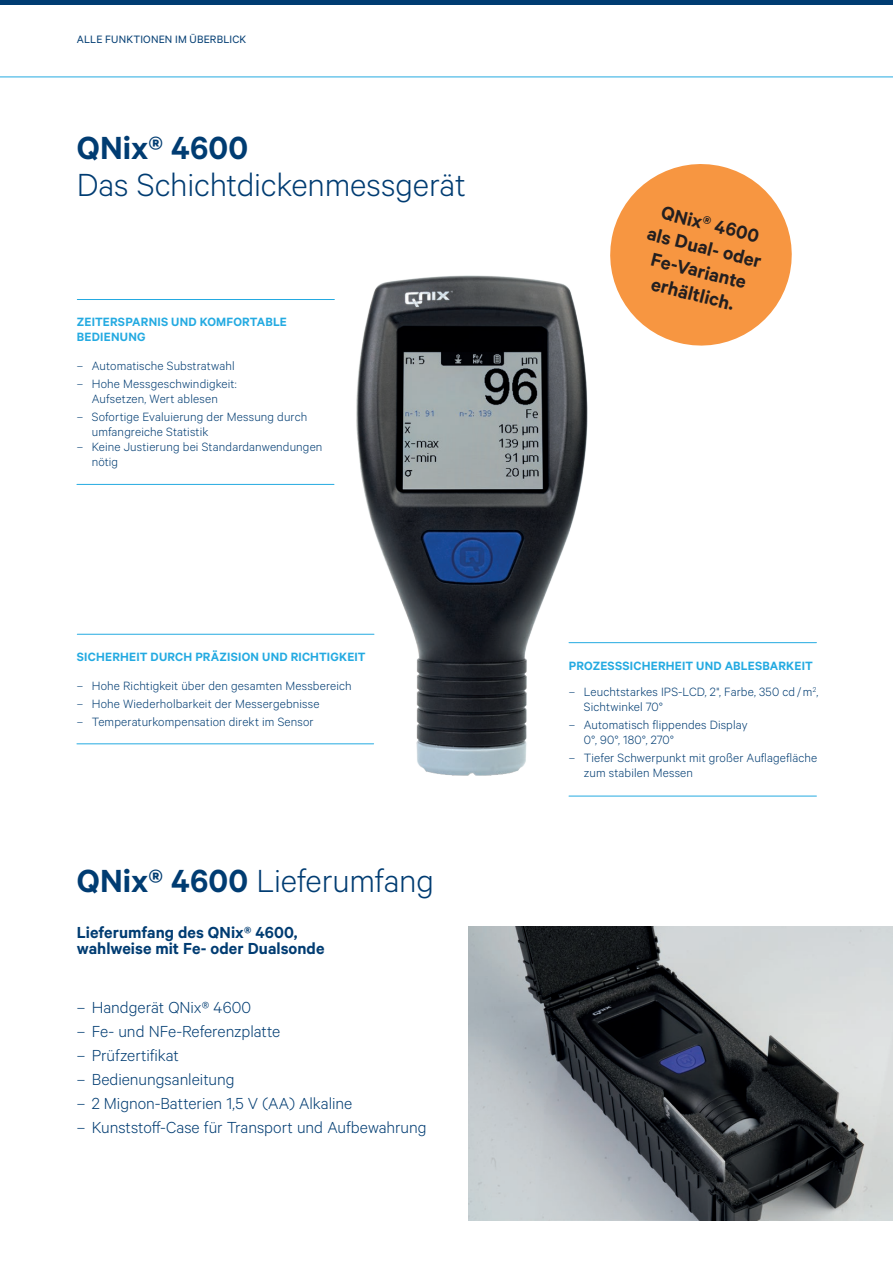
<style>
.page{position:relative;width:893px;height:1263px;background:#fff}
.page>*{position:absolute;margin:0;border:0;box-sizing:border-box;transform-origin:0 0}
.t1{font:300 36px "Calibre";letter-spacing:-.005em;color:#003c72}
.t2{font:600 36px "Calibre";letter-spacing:.005em;color:#003c72}
.t3{font:600 21px/24px "Calibre";color:#231f20;text-align:center}
.t4{font:300 18px "Calibre";color:#003c72}
.t5{font:600 18px/16.5px "Calibre";letter-spacing:.005em;color:#003c72}
.t6{font:300 13.5px/15px "Calibre";letter-spacing:.01em;color:#003c72}
.t7{font:600 13.5px/15px "Calibre";letter-spacing:.015em;color:#24aae1}
.t8{font:12px "Calibre";letter-spacing:.015em;color:#003c72}
.s1{font-weight:600}
</style>
<div class="page">
<img style="left:468px;top:926px;width:425px;height:294px">
<img style="left:301px;top:275px;width:344px;height:522px">
<hr style="left:0;top:0;width:893px;height:4px;background:#003c72">
<svg style="left:601px;top:164px;width:191px;height:191px"></svg>
<hr style="left:569px;top:642px;width:247px;height:1px;background:#24aae1">
<hr style="left:77px;top:299px;width:257px;height:1px;background:#24aae1">
<hr style="left:569px;top:796px;width:247px;height:1px;background:#24aae1">
<hr style="left:77px;top:484px;width:257px;height:1px;background:#24aae1">
<hr style="left:77px;top:634px;width:297px;height:1px;background:#24aae1">
<hr style="left:77px;top:743px;width:297px;height:1px;background:#24aae1">
<hr style="left:0;top:77px;width:893px;height:1px;background:#24aae1">
<p class="t8" style="left:77px;top:32px;width:171px">ALLE FUNKTIONEN IM ÜBERBLICK</p>
<h1 class="t2" style="left:77px;top:127px;width:173px">QNix® 4600</h1>
<h1 class="t1" style="left:77px;top:164px;width:390px">Das Schichtdickenmessgerät</h1>
<p class="t7" style="left:77px;top:314px;width:212px">ZEITERSPARNIS UND KOMFORTABLE<br>BEDIENUNG</p>
<p class="t6" style="left:77px;top:358px;width:159px">– Automatische Substratwahl</p>
<p class="t6" style="left:77px;top:376px;width:161px;text-align:center">– Hohe Messgeschwindigkeit:<br>Aufsetzen, Wert ablesen</p>
<p class="t6" style="left:92px;top:409px;width:217px;text-indent:-15px">– Sofortige Evaluierung der Messung durch umfangreiche Statistik</p>
<p class="t6" style="left:92px;top:439px;width:232px;text-indent:-15px">– Keine Justierung bei Standardanwendungen nötig</p>
<p class="t7" style="left:77px;top:649px;width:290px">SICHERHEIT DURCH PRÄZISION UND RICHTIGKEIT</p>
<p class="t6" style="left:77px;top:677px;width:276px">– Hohe Richtigkeit über den gesamten Messbereich</p>
<p class="t6" style="left:77px;top:695px;width:244px">– Hohe Wiederholbarkeit der Messergebnisse</p>
<p class="t6" style="left:77px;top:713px;width:238px">– Temperaturkompensation direkt im Sensor</p>
<h1 class="t1" style="left:77px;top:860px;width:359px"><span class="s1">QNix® 4600</span> Lieferumfang</h1>
<h3 class="t5" style="left:77px;top:923px;width:249px">Lieferumfang des QNix® 4600, wahlweise mit Fe- oder Dualsonde</h3>
<h3 class="t4" style="left:77px;top:997px;width:176px">– Handgerät QNix® 4600</h3>
<h3 class="t4" style="left:77px;top:1021px;width:205px">– Fe- und NFe-Referenzplatte</h3>
<h3 class="t4" style="left:77px;top:1045px;width:103px">– Prüfzertifikat</h3>
<h3 class="t4" style="left:77px;top:1069px;width:159px">– Bedienungsanleitung</h3>
<h3 class="t4" style="left:77px;top:1093px;width:277px">– 2 Mignon-Batterien 1,5 V (AA) Alkaline</h3>
<h3 class="t4" style="left:77px;top:1117px;width:351px">– Kunststoff-Case für Transport und Aufbewahrung</h3>
<h2 class="t3" style="left:656px;top:198px;width:119px;rotate:14deg">QNix® 4600 als Dual- oder<br>Fe-Variante erhältlich.</h2>
<p class="t7" style="left:569px;top:657px;width:245px">PROZESSSICHERHEIT UND ABLESBARKEIT</p>
<p class="t6" style="left:584px;top:684px;width:236px;text-indent:-15px">– Leuchtstarkes IPS-LCD, 2", Farbe, 350 cd /m<sup>2</sup>,<br>Sichtwinkel 70°</p>
<p class="t6" style="left:584px;top:717px;width:165px;text-indent:-15px">– Automatisch flippendes Display<br>0°, 90°, 180°, 270°</p>
<p class="t6" style="left:584px;top:750px;width:235px;text-indent:-15px">– Tiefer Schwerpunkt mit großer Auflagefläche zum stabilen Messen</p>
</div>
